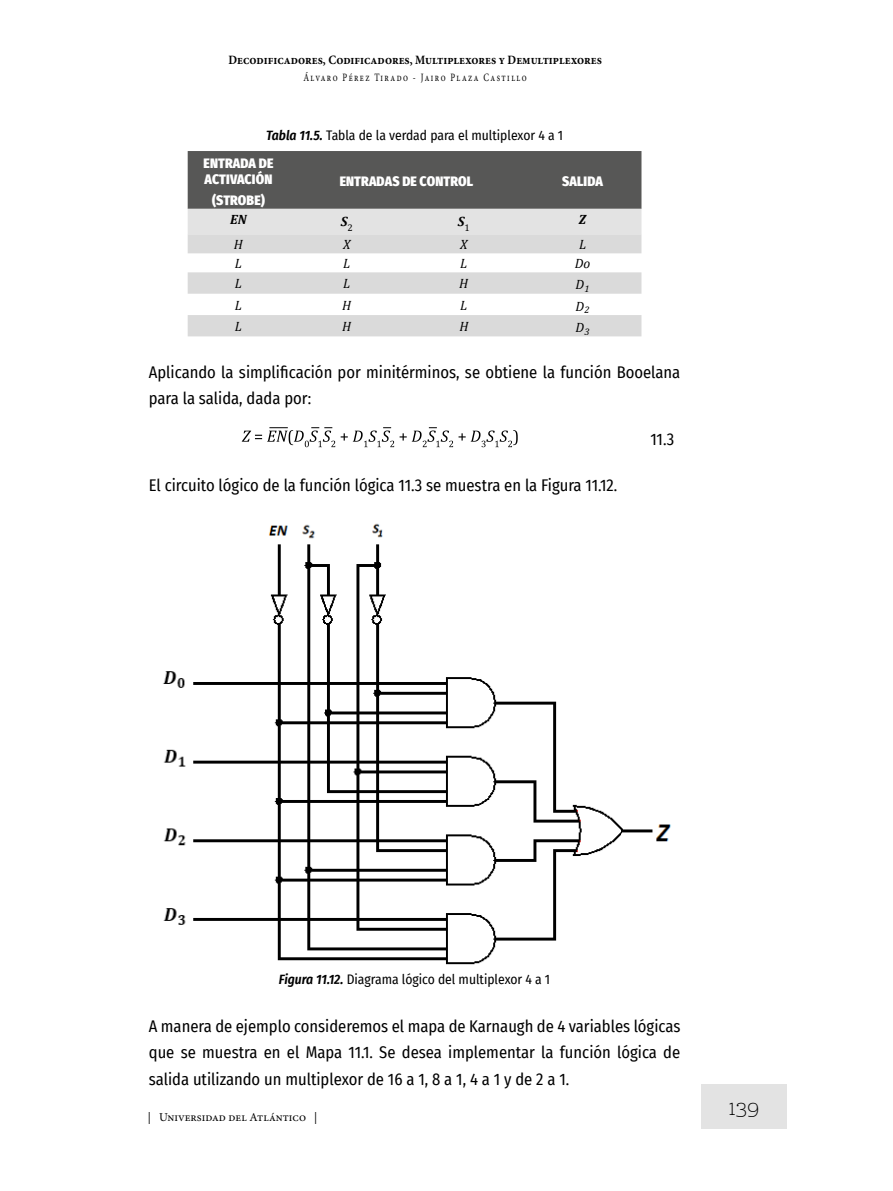
<style>
.page{position:relative;width:893px;height:1191px;background:#fff}
.page>*{position:absolute;margin:0;border:0;box-sizing:border-box;transform-origin:0 0}
.t1{font:22.5px "Cabrito Nor Thi";color:#000}
.t2{font:16.5px/26.2px "Fira Sans Condensed";color:#000}
.t3{font:13.5px/27.6px "Fira Sans Condensed";color:#000}
.t4{font:900 13.5px/20.4px "Fira Sans Condensed";letter-spacing:.01em;color:#fff;text-align:center}
.t5{font:italic 13.5px "Cambria";color:#000}
.t6{font:italic 700 13.5px "Cambria";color:#000}
.t7{font:700 12.75px "Minion Pro";color:#000;scale:.9 1}
.t8{font:12px "Minion Pro";color:#000}
.t9{font:11.25px "Minion Pro";letter-spacing:.17em;color:#000;scale:.75 1}
.s1{font-weight:600;font-style:italic}
.s2{font-weight:900;color:#fff}
</style>
<div class="page">
<svg style="left:188px;top:151px;width:453px;height:83px;background:#818181"></svg>
<svg style="left:188px;top:234px;width:453px;height:102px;fill:#dadada"></svg>
<svg style="left:459px;top:430px;width:59px;height:17px"></svg>
<svg style="left:341px;top:427px;width:53px;height:20px"></svg>
<svg style="left:400px;top:427px;width:53px;height:20px"></svg>
<svg style="left:242px;top:427px;width:93px;height:20px"></svg>
<img style="left:163px;top:523px;width:508px;height:442px">
<div style="left:702px;top:1084px;width:85px;height:44px;background:#e3e3e3"></div>
<p class="t7" style="left:228px;top:51px;width:416px">Decodificadores, Codificadores, Multiplexores y Demultiplexores</p>
<p class="t9" style="left:303px;top:70px;width:300px">Álvaro Pérez Tirado - Jairo Plaza Castillo</p>
<p class="t3" style="left:204px;top:121px;width:361px;text-indent:63px"><span class="s1">Tabla 11.5.</span> Tabla de la verdad para el multiplexor 4 a 1<br><span class="s2">ENTRADA DE</span></p>
<p class="t4" style="left:205px;top:168px;width:69px">ACTIVACIÓN (STROBE)</p>
<p class="t4" style="left:340px;top:170px;width:135px">ENTRADAS DE CONTROL</p>
<p class="t4" style="left:562px;top:170px;width:42px">SALIDA</p>
<p class="t6" style="left:230px;top:209px;width:18px">EN</p>
<p class="t6" style="left:341px;top:212px;width:14px">S<sub>2</sub></p>
<p class="t6" style="left:458px;top:212px;width:14px">S<sub>1</sub></p>
<p class="t6" style="left:579px;top:209px;width:9px">Z</p>
<p class="t5" style="left:234px;top:235px;width:11px">H</p>
<p class="t5" style="left:343px;top:235px;width:9px">X</p>
<p class="t5" style="left:460px;top:235px;width:9px">X</p>
<p class="t5" style="left:579px;top:235px;width:9px">L</p>
<p class="t5" style="left:235px;top:254px;width:9px">L</p>
<p class="t5" style="left:343px;top:254px;width:9px">L</p>
<p class="t5" style="left:460px;top:254px;width:9px">L</p>
<p class="t5" style="left:575px;top:254px;width:17px">Do</p>
<p class="t5" style="left:235px;top:274px;width:9px">L</p>
<p class="t5" style="left:343px;top:274px;width:9px">L</p>
<p class="t5" style="left:459px;top:274px;width:11px">H</p>
<p class="t5" style="left:576px;top:275px;width:15px">D<sub>1</sub></p>
<p class="t5" style="left:235px;top:295px;width:9px">L</p>
<p class="t5" style="left:342px;top:295px;width:11px">H</p>
<p class="t5" style="left:460px;top:295px;width:9px">L</p>
<p class="t5" style="left:576px;top:297px;width:15px">D<sub>2</sub></p>
<p class="t5" style="left:235px;top:317px;width:9px">L</p>
<p class="t5" style="left:342px;top:317px;width:11px">H</p>
<p class="t5" style="left:459px;top:317px;width:11px">H</p>
<p class="t5" style="left:576px;top:318px;width:15px">D<sub>3</sub></p>
<p class="t2" style="left:149px;top:358px;width:533px">Aplicando la simplificación por minitérminos, se obtiene la función Booelana para la salida, dada por:</p>
<p class="t2" style="left:650px;top:426px;width:25px">11.3</p>
<p class="t2" style="left:149px;top:471px;width:470px">El circuito lógico de la función lógica 11.3 se muestra en la Figura 11.12.</p>
<p class="t3" style="left:279px;top:965px;width:273px"><span class="s1">Figura 11.12.</span> Diagrama lógico del multiplexor 4 a 1</p>
<p class="t2" style="left:149px;top:1012px;width:533px;text-align:justify">A manera de ejemplo consideremos el mapa de Karnaugh de 4 variables lógicas que se muestra en el Mapa 11.1. Se desea implementar la función lógica de salida utilizando un multiplexor de 16 a 1, 8 a 1, 4 a 1 y de 2 a 1.</p>
<p class="t8" style="left:148px;top:1109px;width:171px">| Universidad del Atlántico |</p>
<h1 class="t1" style="left:729px;top:1093px;width:32px">139</h1>
</div>
